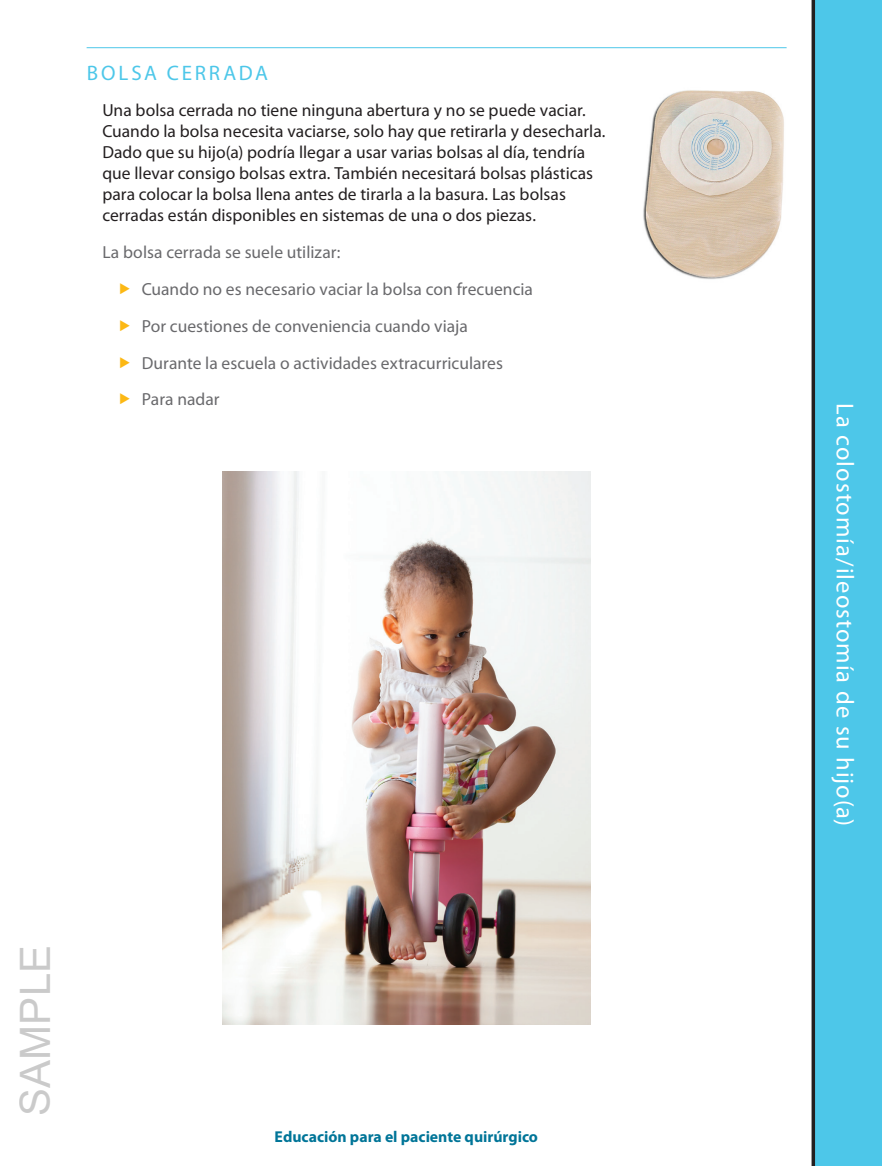
<style>
.page{position:relative;width:882px;height:1166px;background:#fff}
.page>*{position:absolute;margin:0;border:0;box-sizing:border-box;transform-origin:0 0}
.t1{font:42px "Arial";color:rgb(0 0 0/.21)}
.t2{font:24.5px "Myriad Pro";letter-spacing:.04em;color:#fff}
.t3{font:21px "Myriad Pro";letter-spacing:.13em;color:#4dc7e9}
.t4{font:17.5px/21px "Myriad Pro";color:#231f20}
.t5{font:17.5px/36.8px "Myriad Pro";color:#69696c}
.t6{font:700 15.75px "Myriad Pro";color:#007598}
</style>
<div class="page">
<svg style="left:812px;top:0;width:70px;height:1166px;background:#47afcc"></svg>
<hr style="left:87px;top:47px;width:700px;height:1px;background:#4dc7e9">
<img style="left:222px;top:471px;width:369px;height:553px">
<img style="left:643px;top:90px;width:141px;height:189px">
<p class="t3" style="left:87px;top:60px;width:183px">BOLSA CERRADA</p>
<p class="t4" style="left:102px;top:100px;width:505px">Una bolsa cerrada no tiene ninguna abertura y no se puede vaciar.<br>Cuando la bolsa necesita vaciarse, solo hay que retirarla y desecharla.<br>Dado que su hijo(a) podría llegar a usar varias bolsas al día, tendría que llevar consigo bolsas extra. También necesitará bolsas plásticas para colocar la bolsa llena antes de tirarla a la basura. Las bolsas cerradas están disponibles en sistemas de una o dos piezas.</p>
<p class="t5" style="left:142px;top:234px;width:393px;text-indent:-39px">La bolsa cerrada se suele utilizar:<br>Cuando no es necesario vaciar la bolsa con frecuencia Por cuestiones de conveniencia cuando viaja<br>Durante la escuela o actividades extracurriculares Para nadar</p>
<h1 class="t1" style="left:6px;top:1115px;width:172px;rotate:-90deg">SAMPLE</h1>
<p class="t6" style="left:275px;top:1126px;width:265px">Educación para el paciente quirúrgico</p>
<h2 class="t2" style="left:860px;top:403px;width:425px;rotate:90deg">La colostomía/ileostomía de su hijo(a)</h2>
</div>
